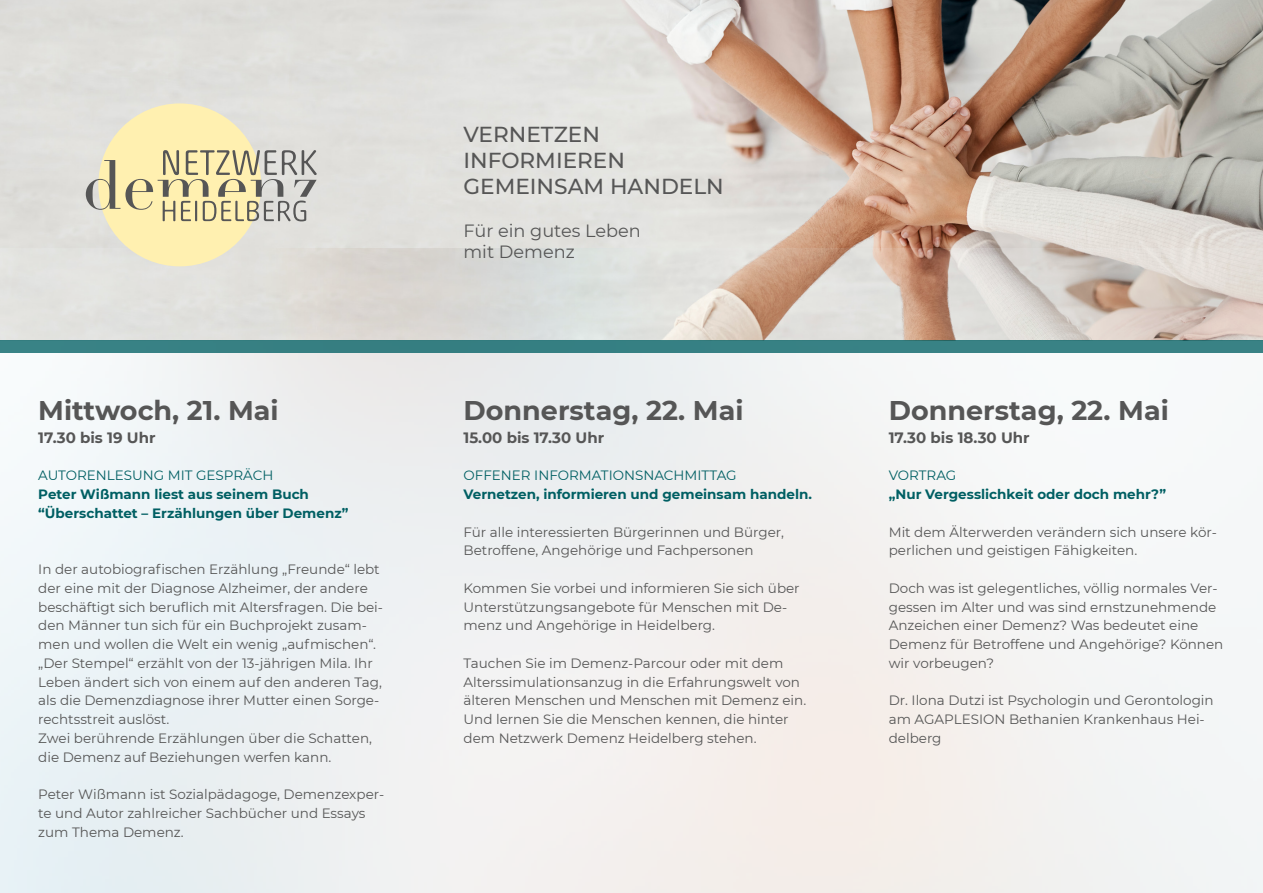
<style>
.page{position:relative;width:1263px;height:893px;background:#fff}
.page>*{position:absolute;margin:0;border:0;box-sizing:border-box;transform-origin:0 0}
.t1{font:700 27px "Montserrat";color:#565656}
.t2{font:500 21.6px/26px "Montserrat";color:#565656}
.t3{font:17.7px/21.3px "Montserrat";color:#565656}
.t4{font:700 15px "Montserrat";color:#565656}
.t5{font:13.5px/18.8px "Montserrat";color:#565656}
.t6{font:700 13.5px/18.8px "Montserrat";color:#005f63}
.t7{font:13.5px "Montserrat";color:#005f63}
</style>
<div class="page">
<img style="left:0;top:0;width:1263px;height:340px">
<div style="left:98px;top:103px;width:163px;height:163px;background:#fff0b0;border-radius:50%"></div>
<svg style="left:86px;top:150px;width:231px;height:71px"></svg>
<div style="left:0;top:340px;width:1263px;height:13px;background:#388184"></div>
<h1 class="t1" style="left:38px;top:391px;width:242px">Mittwoch, 21. Mai</h1>
<p class="t4" style="left:38px;top:427px;width:119px">17.30 bis 19 Uhr</p>
<p class="t7" style="left:38px;top:466px;width:237px">AUTORENLESUNG MIT GESPRÄCH</p>
<p class="t6" style="left:38px;top:484px;width:312px">Peter Wißmann liest aus seinem Buch “Überschattet – Erzählungen über Demenz”</p>
<p class="t5" style="left:38px;top:559px;width:346px">In der autobiografischen Erzählung „Freunde“ lebt der eine mit der Diagnose Alzheimer, der andere beschäftigt sich beruflich mit Altersfragen. Die bei&shy;den Männer tun sich für ein Buchprojekt zusam&shy;men und wollen die Welt ein wenig „aufmischen“. „Der Stempel“ erzählt von der 13-jährigen Mila. Ihr Leben ändert sich von einem auf den anderen Tag, als die Demenzdiagnose ihrer Mutter einen Sorge&shy;rechtsstreit auslöst.<br>Zwei berührende Erzählungen über die Schatten, die Demenz auf Beziehungen werfen kann.</p>
<p class="t5" style="left:38px;top:784px;width:347px">Peter Wißmann ist Sozialpädagoge, Demenzexper&shy;te und Autor zahlreicher Sachbücher und Essays zum Thema Demenz.</p>
<h2 class="t2" style="left:463px;top:121px;width:262px">VERNETZEN<br>INFORMIEREN<br>GEMEINSAM HANDELN</h2>
<h3 class="t3" style="left:463px;top:219px;width:179px">Für ein gutes Leben mit Demenz</h3>
<h1 class="t1" style="left:463px;top:391px;width:282px">Donnerstag, 22. Mai</h1>
<p class="t4" style="left:463px;top:427px;width:142px">15.00 bis 17.30 Uhr</p>
<p class="t7" style="left:463px;top:466px;width:275px">OFFENER INFORMATIONSNACHMITTAG</p>
<p class="t6" style="left:463px;top:484px;width:350px">Vernetzen, informieren und gemeinsam handeln.</p>
<p class="t5" style="left:463px;top:522px;width:322px">Für alle interessierten Bürgerinnen und Bürger,<br>Betroffene, Angehörige und Fachpersonen</p>
<p class="t5" style="left:463px;top:578px;width:338px">Kommen Sie vorbei und informieren Sie sich über<br>Unterstützungsangebote für Menschen mit De&shy;menz und Angehörige in Heidelberg.</p>
<p class="t5" style="left:463px;top:653px;width:344px">Tauchen Sie im Demenz-Parcour oder mit dem Alterssimulationsanzug in die Erfahrungswelt von älteren Menschen und Menschen mit Demenz ein.<br>Und lernen Sie die Menschen kennen, die hinter dem Netzwerk Demenz Heidelberg stehen.</p>
<h1 class="t1" style="left:889px;top:391px;width:282px">Donnerstag, 22. Mai</h1>
<p class="t4" style="left:889px;top:427px;width:142px">17.30 bis 18.30 Uhr</p>
<p class="t7" style="left:889px;top:466px;width:69px">VORTRAG</p>
<p class="t6" style="left:889px;top:484px;width:279px">„Nur Vergesslichkeit oder doch mehr?”</p>
<p class="t5" style="left:889px;top:522px;width:330px">Mit dem Älterwerden verändern sich unsere kör&shy;perlichen und geistigen Fähigkeiten.</p>
<p class="t5" style="left:889px;top:578px;width:336px">Doch was ist gelegentliches, völlig normales Ver&shy;gessen im Alter und was sind ernstzunehmende Anzeichen einer Demenz? Was bedeutet eine Demenz für Betroffene und Angehörige? Können wir vorbeugen?</p>
<p class="t5" style="left:889px;top:691px;width:326px">Dr. Ilona Dutzi ist Psychologin und Gerontologin am AGAPLESION Bethanien Krankenhaus Hei&shy;delberg</p>
</div>
